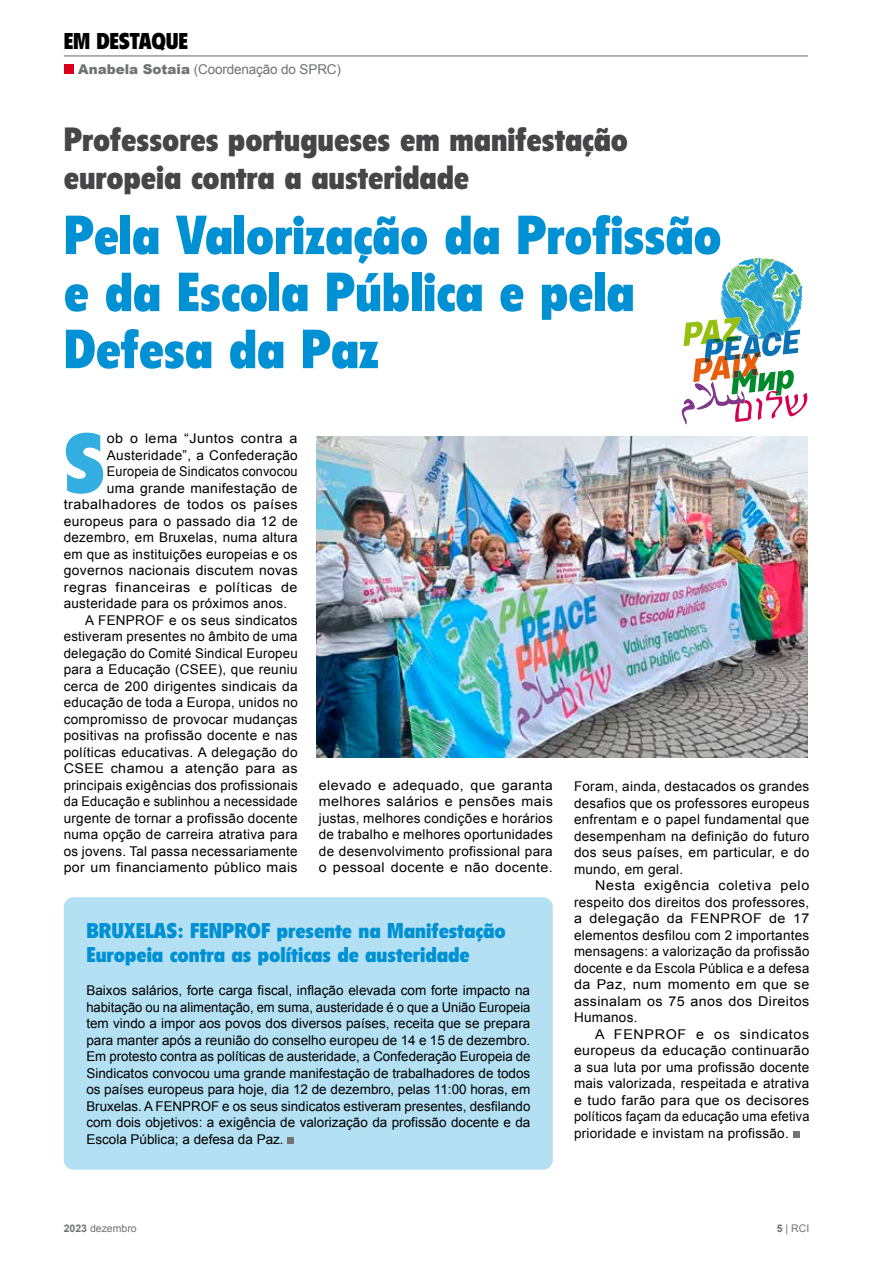
<style>
.page{position:relative;width:893px;height:1263px;background:#fff}
.page>*{position:absolute;margin:0;border:0;box-sizing:border-box;transform-origin:0 0}
.t1{font:900 condensed 82.95px "Flyer LT Std";color:#32afe0}
.t2{font:900 condensed 54px/57px "Flyer LT Std";color:#0090d4}
.t3{font:900 condensed 33px/37.5px "Flyer LT Std";color:#464648}
.t4{font:900 condensed 22.5px "Flyer LT Std";letter-spacing:-.01em;color:#000}
.t5{font:900 condensed 21px/24px "Flyer LT Std";color:#0090d4;scale:1.04 1}
.t6{font:13.5px/16.5px "Arial";letter-spacing:.02em;color:#000;text-align:justify}
.t7{font:13.5px/16.5px "Arial";letter-spacing:.02em;color:#000;text-align:justify;scale:1.06 1}
.t8{font:13.5px "Arial";letter-spacing:-.01em;color:#707172}
.t9{font:13.5px "Arial";letter-spacing:.02em;color:#000;scale:.95 1}
.t10{font:13.5px "Arial";letter-spacing:.04em;color:#000;scale:1.06 1}
.t11{font:13.5px "Arial";letter-spacing:.02em;color:#000;scale:1.05 1}
.t12{font:13.5px "Arial";letter-spacing:.02em;color:#000;scale:.94 1}
.t13{font:10.5px "Arial";color:#707172}
.s1{font-weight:900}
.s2{font-weight:700}
</style>
<div class="page">
<hr style="left:64px;top:56px;width:744px;height:1px;background:#646567">
<div style="left:64px;top:64px;width:10px;height:10px;background:#da001a"></div>
<img style="left:317px;top:436px;width:490px;height:321px">
<div style="left:64px;top:897px;width:489px;height:273px;background:#b3e1f3;border-radius:10px"></div>
<div style="left:287px;top:1137px;width:7px;height:7px;background:#727375"></div>
<svg style="left:682px;top:258px;width:125px;height:166px"></svg>
<div style="left:793px;top:1131px;width:7px;height:7px;background:#727375"></div>
<h3 class="t4" style="left:64px;top:28px;width:126px">EM DESTAQUE</h3>
<p class="t8" style="left:78px;top:60px;width:264px"><span class="s1">Anabela Sotaia</span> (Coordenação do SPRC)</p>
<h3 class="t3" style="left:64px;top:121px;width:566px">Professores portugueses em manifestação europeia contra a austeridade</h3>
<h2 class="t2" style="left:64px;top:207px;width:659px">Pela Valorização da Profissão e da Escola Pública e pela<br>Defesa da Paz</h2>
<h1 class="t1" style="left:64px;top:414px;width:43px">S</h1>
<p class="t7" style="left:107px;top:430px;width:181px">ob o lema “Juntos contra a</p>
<p class="t6" style="left:107px;top:447px;width:192px">Austeridade”, a Confederação</p>
<p class="t12" style="left:107px;top:463px;width:204px">Europeia de Sindicatos convocou</p>
<p class="t6" style="left:107px;top:480px;width:192px">uma grande manifestação de</p>
<p class="t7" style="left:64px;top:496px;width:222px">trabalhadores de todos os países</p>
<p class="t6" style="left:64px;top:513px;width:235px">europeus para o passado dia 12 de</p>
<p class="t6" style="left:64px;top:529px;width:235px">dezembro, em Bruxelas, numa altura</p>
<p class="t6" style="left:64px;top:546px;width:235px">em que as instituições europeias e os</p>
<p class="t6" style="left:64px;top:562px;width:235px">governos nacionais discutem novas</p>
<p class="t10" style="left:64px;top:578px;width:222px">regras financeiras e políticas de</p>
<p class="t6" style="left:64px;top:595px;width:225px">austeridade para os próximos anos.</p>
<p class="t6" style="left:85px;top:612px;width:214px">A FENPROF e os seus sindicatos</p>
<p class="t6" style="left:64px;top:628px;width:235px">estiveram presentes no âmbito de uma</p>
<p class="t6" style="left:64px;top:645px;width:235px">delegação do Comité Sindical Europeu</p>
<p class="t6" style="left:64px;top:661px;width:235px">para a Educação (CSEE), que reuniu</p>
<p class="t6" style="left:64px;top:678px;width:235px">cerca de 200 dirigentes sindicais da</p>
<p class="t6" style="left:64px;top:694px;width:235px">educação de toda a Europa, unidos no</p>
<p class="t6" style="left:64px;top:711px;width:235px">compromisso de provocar mudanças</p>
<p class="t6" style="left:64px;top:727px;width:235px">positivas na profissão docente e nas</p>
<p class="t6" style="left:64px;top:744px;width:235px">políticas educativas. A delegação do</p>
<p class="t7" style="left:64px;top:760px;width:222px">CSEE chamou a atenção para as</p>
<p class="t6" style="left:64px;top:777px;width:235px">principais exigências dos profissionais</p>
<p class="t9" style="left:64px;top:793px;width:248px">da Educação e sublinhou a necessidade</p>
<p class="t6" style="left:64px;top:810px;width:235px">urgente de tornar a profissão docente</p>
<p class="t6" style="left:64px;top:826px;width:235px">numa opção de carreira atrativa para</p>
<p class="t6" style="left:64px;top:843px;width:236px">os jovens. Tal passa necessariamente</p>
<p class="t11" style="left:64px;top:859px;width:224px">por um financiamento público mais</p>
<p class="t7" style="left:319px;top:777px;width:222px">elevado e adequado, que garanta melhores salários e pensões mais justas, melhores condições e horários de trabalho e melhores oportunidades de desenvolvimento profissional para o pessoal docente e não docente.</p>
<h3 class="t5" style="left:86px;top:919px;width:405px">BRUXELAS: FENPROF presente na Manifestação<br>Europeia contra as políticas de austeridade</h3>
<p class="t6" style="left:86px;top:982px;width:446px">Baixos salários, forte carga fiscal, inflação elevada com forte impacto na habitação ou na alimentação, em suma, austeridade é o que a União Europeia tem vindo a impor aos povos dos diversos países, receita que se prepara para manter após a reunião do conselho europeu de 14 e 15 de dezembro.<br>Em protesto contra as políticas de austeridade, a Confederação Europeia de Sindicatos convocou uma grande manifestação de trabalhadores de todos os países europeus para hoje, dia 12 de dezembro, pelas 11:00 horas, em Bruxelas. A FENPROF e os seus sindicatos estiveram presentes, desfilando com dois objetivos: a exigência de valorização da profissão docente e da Escola Pública; a defesa da Paz.</p>
<p class="t6" style="left:574px;top:778px;width:237px">Foram, ainda, destacados os grandes desafios que os professores europeus enfrentam e o papel fundamental que desempenham na definição do futuro dos seus países, em particular, e do mundo, em geral.</p>
<p class="t7" style="left:574px;top:877px;width:224px;text-indent:21px">Nesta exigência coletiva pelo respeito dos direitos dos professores, a delegação da FENPROF de 17 elementos desfilou com 2 importantes mensagens: a valorização da profissão docente e da Escola Pública e a defesa da Paz, num momento em que se assinalam os 75 anos dos Direitos Humanos.</p>
<p class="t7" style="left:574px;top:1026px;width:224px;text-indent:21px">A FENPROF e os sindicatos europeus da educação continuarão a sua luta por uma profissão docente mais valorizada, respeitada e atrativa e tudo farão para que os decisores políticos façam da educação uma efetiva prioridade e invistam na profissão.</p>
<p class="t13" style="left:64px;top:1221px;width:74px"><span class="s2">2023</span> dezembro</p>
<p class="t13" style="left:777px;top:1221px;width:34px"><span class="s2">5</span> | RCI</p>
</div>
